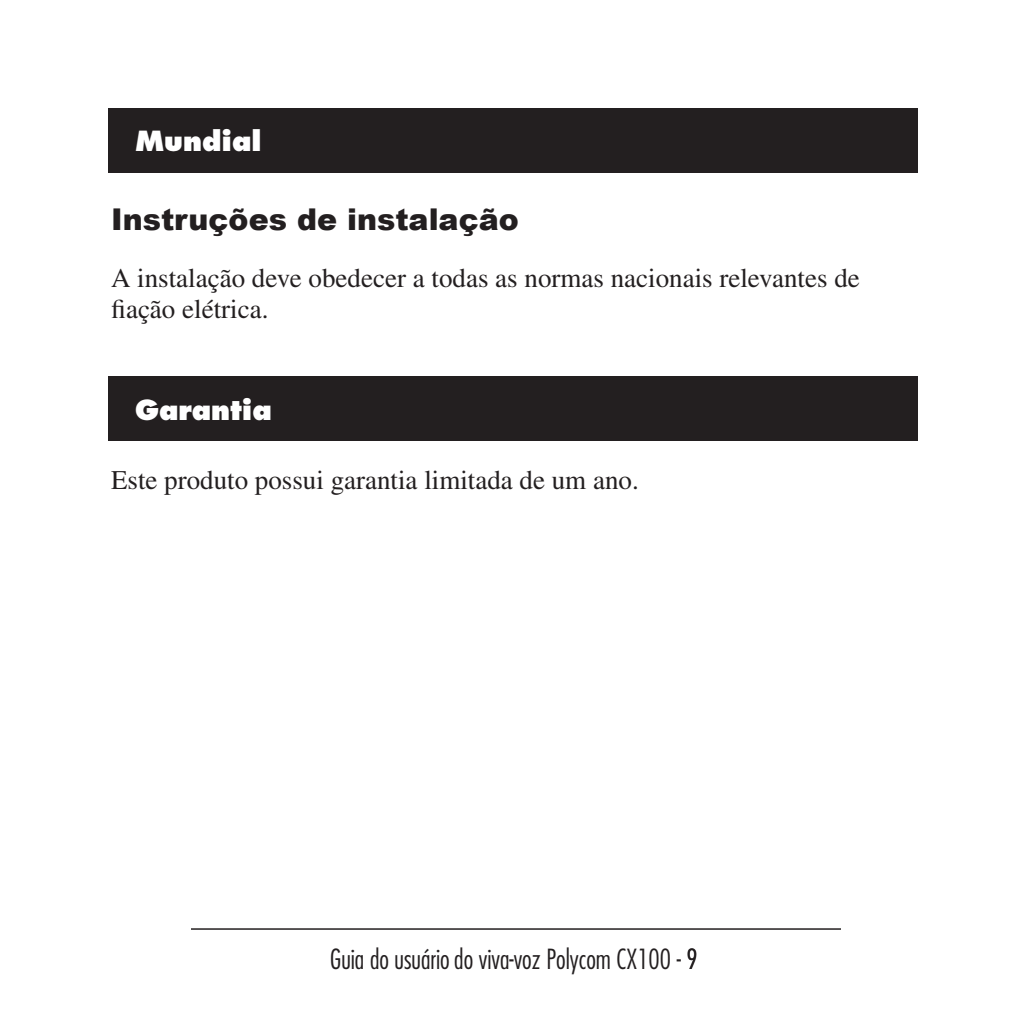
<style>
.page{position:relative;width:1026px;height:1020px;background:#fff}
.page>*{position:absolute;margin:0;border:0;box-sizing:border-box;transform-origin:0 0}
.Body{font:900 30px "Arial";color:#231f20}
.Body-2{font:27px/31.5px "Times";color:#231f20}
.t1{font:300 condensed 27px "Futura";color:#231f20}
.Heading_A{font:800 27px "Futura";color:#fff}
</style>
<div class="page">
<hr style="left:191px;top:928px;width:650px;height:2px;background:#231f20">
<div style="left:108px;top:377px;width:810px;height:64px;background:#231f20"></div>
<div style="left:108px;top:108px;width:810px;height:64px;background:#231f20"></div>
<p class="Heading_A" style="left:135px;top:123px;width:128px">Mundial</p>
<p class="Body" style="left:111px;top:197px;width:409px">Instruções de instalação</p>
<p class="Body-2" style="left:111px;top:262px;width:750px">A instalação deve obedecer a todas as normas nacionais relevantes de fiação elétrica.</p>
<p class="Heading_A" style="left:135px;top:392px;width:138px">Garantia</p>
<p class="Body-2" style="left:111px;top:464px;width:529px">Este produto possui garantia limitada de um ano.</p>
<p class="t1" style="left:330px;top:943px;width:352px">Guia do usuário do viva-voz Polycom CX100 -</p>
</div>
